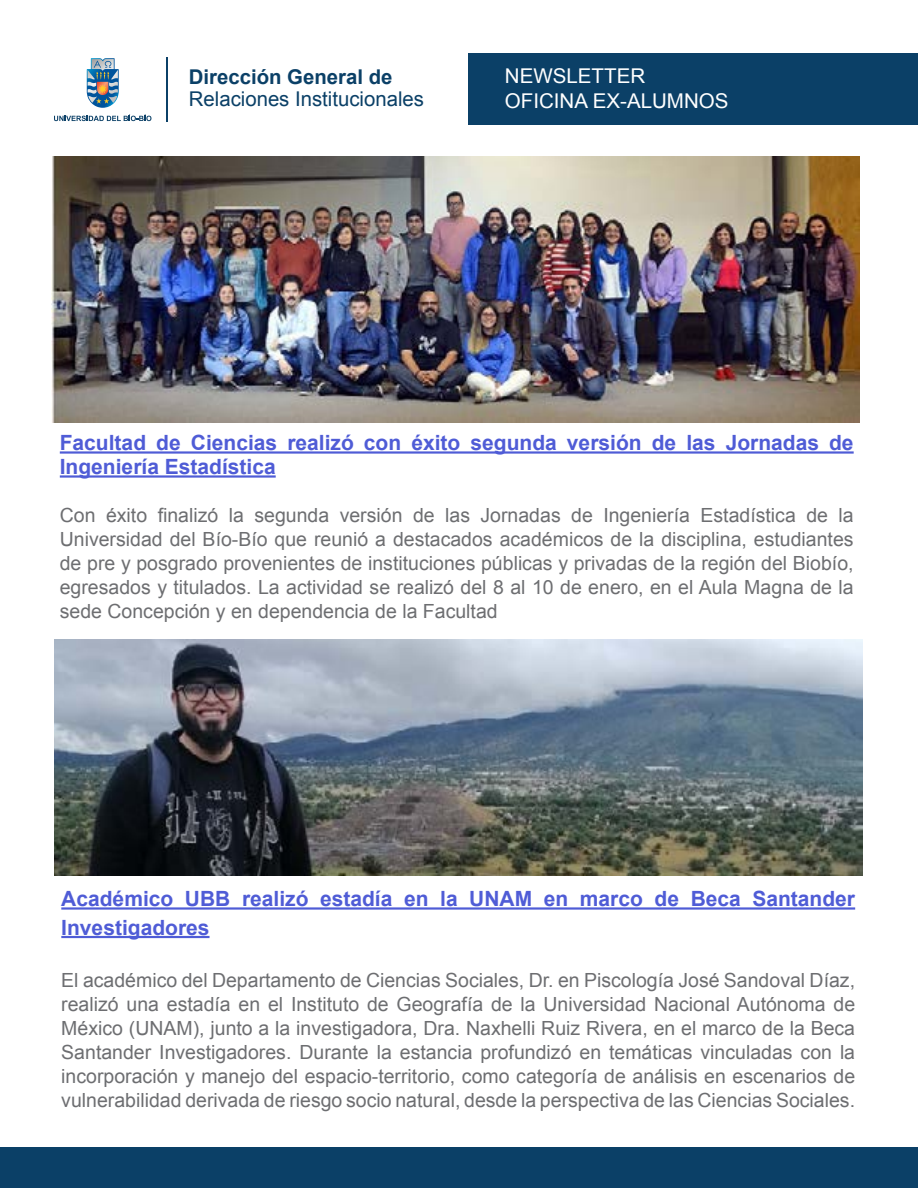
<style>
.page{position:relative;width:918px;height:1188px;background:#fff}
.page>*{position:absolute;margin:0;border:0;box-sizing:border-box;transform-origin:0 0}
.t1{font:700 21px/24px "Arial";color:#4f5cd6}
.t2{font:20.4px/24.5px "Arial";color:#fff}
.t3{font:20.4px "Arial";color:#0b4067}
.t4{font:700 20.4px "Arial";color:#0b4067}
.t5{font:19.5px/24px "Arial";color:#6d6e71;text-align:justify}
</style>
<div class="page">
<svg style="left:87px;top:58px;width:32px;height:50px"></svg>
<svg style="left:54px;top:114px;width:97px;height:7px"></svg>
<hr style="left:166px;top:57px;width:1px;height:64px;background:#0b4067">
<div style="left:468px;top:53px;width:450px;height:71px;background:#0b4067"></div>
<hr style="left:60px;top:451px;width:794px;height:3px;background:#4f5cd6">
<hr style="left:60px;top:475px;width:216px;height:3px;background:#4f5cd6">
<hr style="left:61px;top:907px;width:794px;height:3px;background:#4f5cd6">
<hr style="left:61px;top:936px;width:149px;height:2px;background:#4f5cd6">
<img style="left:51px;top:156px;width:809px;height:267px">
<img style="left:54px;top:639px;width:808px;height:237px">
<div style="left:0;top:1148px;width:918px;height:40px;background:#0b4067"></div>
<p class="t4" style="left:189px;top:63px;width:205px">Dirección General de</p>
<p class="t3" style="left:189px;top:86px;width:237px">Relaciones Institucionales</p>
<p class="t2" style="left:505px;top:64px;width:225px">NEWSLETTER<br>OFICINA EX-ALUMNOS</p>
<p class="t1" style="left:60px;top:432px;width:795px">Facultad de Ciencias realizó con éxito segunda versión de las Jornadas de<br>Ingeniería Estadística</p>
<p class="t5" style="left:60px;top:504px;width:795px">Con éxito finalizó la segunda versión de las Jornadas de Ingeniería Estadística de la Universidad del Bío-Bío que reunió a destacados académicos de la disciplina, estudiantes de pre y posgrado provenientes de instituciones públicas y privadas de la región del Biobío, egresados y titulados. La actividad se realizó del 8 al 10 de enero, en el Aula Magna de la sede Concepción y en dependencia de la Facultad</p>
<p class="t1" style="left:61px;top:885px;width:795px;line-height:28.5px">Académico UBB realizó estadía en la UNAM en marco de Beca Santander<br>Investigadores</p>
<p class="t5" style="left:61px;top:969px;width:795px">El académico del Departamento de Ciencias Sociales, Dr. en Piscología José Sandoval Díaz, realizó una estadía en el Instituto de Geografía de la Universidad Nacional Autónoma de México (UNAM), junto a la investigadora, Dra. Naxhelli Ruiz Rivera, en el marco de la Beca Santander Investigadores. Durante la estancia profundizó en temáticas vinculadas con la incorporación y manejo del espacio-territorio, como categoría de análisis en escenarios de vulnerabilidad derivada de riesgo socio natural, desde la perspectiva de las Ciencias Sociales.</p>
</div>
